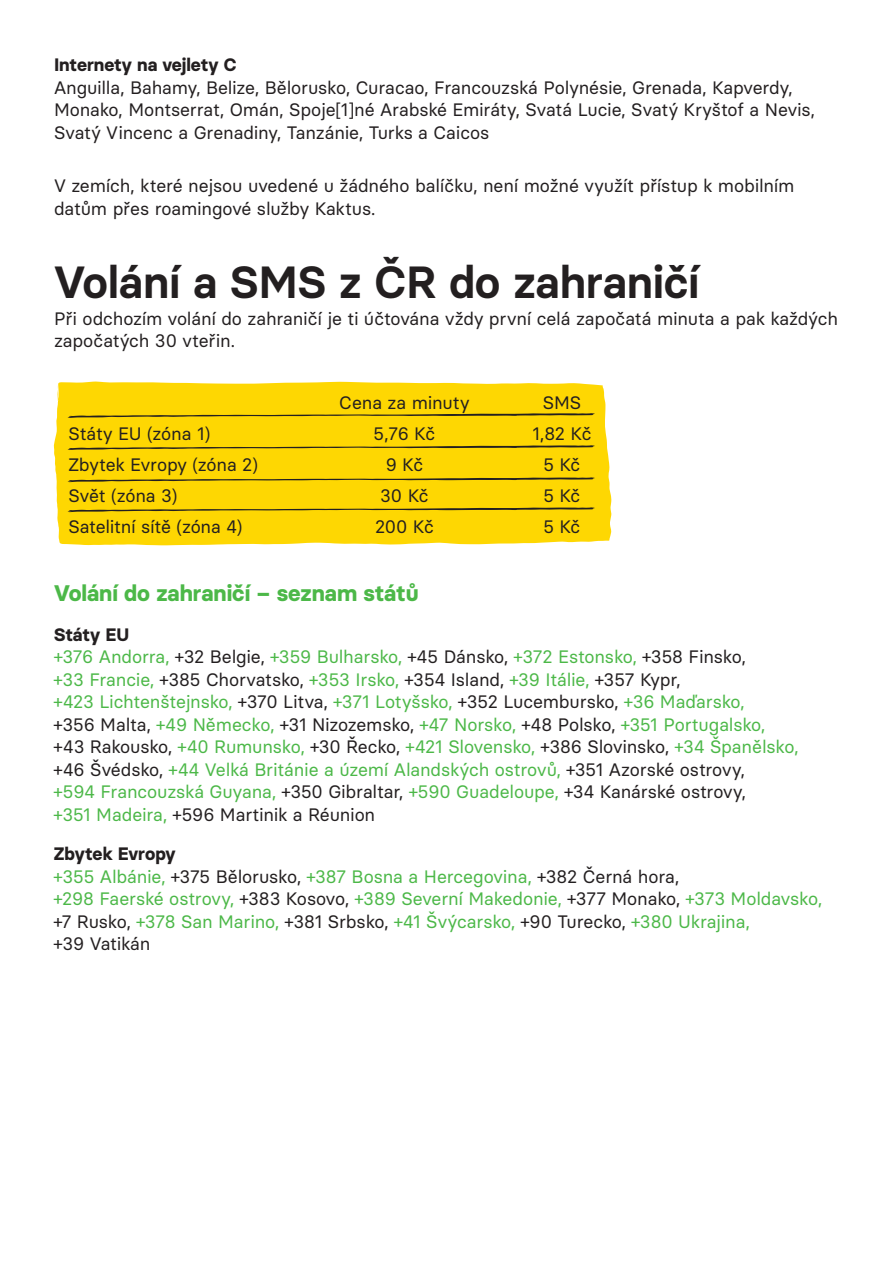
<style>
.page{position:relative;width:893px;height:1263px;background:#fff}
.page>*{position:absolute;margin:0;border:0;box-sizing:border-box;transform-origin:0 0}
.t1{font:600 45px "Basier Circle";letter-spacing:-.005em;color:#231f20}
.t2{font:700 22.5px "Basier Circle";color:#4cb848}
.t3{font:18px/22.5px "Basier Circle";letter-spacing:-.01em;color:#4cb848}
.t4{font:18px/22.5px "Basier Circle";letter-spacing:-.01em;color:#231f20}
.t5{font:700 18px "Basier Circle";letter-spacing:-.005em;color:#231f20}
.s1{font-weight:700;color:#231f20}
.s2{color:#231f20}
</style>
<div class="page">
<div style="left:54px;top:381px;width:558px;height:164px;background:#fed702"></div>
<svg style="left:66px;top:477px;width:530px;height:5px;background:#bc9f0a"></svg>
<svg style="left:66px;top:507px;width:530px;height:5px;background:#bc9f0a"></svg>
<svg style="left:66px;top:445px;width:530px;height:5px;background:#bc9f0a"></svg>
<svg style="left:66px;top:413px;width:530px;height:5px;background:#bc9f0a"></svg>
<p class="t5" style="left:54px;top:54px;width:184px">Internety na vejlety C</p>
<p class="t4" style="left:54px;top:76px;width:763px">Anguilla, Bahamy, Belize, Bělorusko, Curacao, Francouzská Polynésie, Grenada, Kapverdy,<br>Monako, Montserrat, Omán, Spoje[1]né Arabské Emiráty, Svatá Lucie, Svatý Kryštof a Nevis,<br>Svatý Vincenc a Grenadiny, Tanzánie, Turks a Caicos</p>
<p class="t4" style="left:54px;top:174px;width:742px">V zemích, které nejsou uvedené u žádného balíčku, není možné využít přístup k mobilním datům přes roamingové služby Kaktus.</p>
<h1 class="t1" style="left:54px;top:254px;width:647px">Volání a SMS z ČR do zahraničí</h1>
<p class="t4" style="left:54px;top:307px;width:785px">Při odchozím volání do zahraničí je ti účtována vždy první celá započatá minuta a pak každých započatých 30 vteřin.</p>
<p class="t4" style="left:339px;top:391px;width:132px">Cena za minuty</p>
<p class="t4" style="left:543px;top:391px;width:40px">SMS</p>
<p class="t4" style="left:68px;top:422px;width:143px">Státy EU (zóna 1)</p>
<p class="t4" style="left:374px;top:422px;width:63px">5,76 Kč</p>
<p class="t4" style="left:532px;top:422px;width:61px">1,82 Kč</p>
<p class="t4" style="left:68px;top:453px;width:191px">Zbytek Evropy (zóna 2)</p>
<p class="t4" style="left:386px;top:453px;width:39px">9 Kč</p>
<p class="t4" style="left:543px;top:453px;width:38px">5 Kč</p>
<p class="t4" style="left:68px;top:484px;width:111px">Svět (zóna 3)</p>
<p class="t4" style="left:380px;top:484px;width:50px">30 Kč</p>
<p class="t4" style="left:543px;top:484px;width:38px">5 Kč</p>
<p class="t4" style="left:68px;top:515px;width:176px">Satelitní sítě (zóna 4)</p>
<p class="t4" style="left:375px;top:515px;width:60px">200 Kč</p>
<p class="t4" style="left:543px;top:515px;width:38px">5 Kč</p>
<p class="t2" style="left:54px;top:579px;width:366px">Volání do zahraničí – seznam států</p>
<p class="t3" style="left:54px;top:623px;width:746px"><span class="s1">Státy EU<br></span>+376 Andorra, <span class="s2">+32 Belgie,</span> +359 Bulharsko, <span class="s2">+45 Dánsko,</span> +372 Estonsko, <span class="s2">+358 Finsko,<br></span>+33 Francie, <span class="s2">+385 Chorvatsko,</span> +353 Irsko, <span class="s2">+354 Island,</span> +39 Itálie, <span class="s2">+357 Kypr,<br></span>+423 Lichtenštejnsko, <span class="s2">+370 Litva,</span> +371 Lotyšsko, <span class="s2">+352 Lucembursko,</span> +36 Maďarsko,<br><span class="s2">+356 Malta,</span> +49 Německo, <span class="s2">+31 Nizozemsko,</span> +47 Norsko, <span class="s2">+48 Polsko,</span> +351 Portugalsko, <span class="s2">+43 Rakousko,</span> +40 Rumunsko, <span class="s2">+30 Řecko,</span> +421 Slovensko, <span class="s2">+386 Slovinsko,</span> +34 Španělsko, <span class="s2">+46 Švédsko,</span> +44 Velká Británie a území Alandských ostrovů, <span class="s2">+351 Azorské ostrovy,<br></span>+594 Francouzská Guyana, <span class="s2">+350 Gibraltar,</span> +590 Guadeloupe, <span class="s2">+34 Kanárské ostrovy,<br></span>+351 Madeira, <span class="s2">+596 Martinik a Réunion</span></p>
<p class="t3" style="left:54px;top:842px;width:770px"><span class="s1">Zbytek Evropy<br></span>+355 Albánie, <span class="s2">+375 Bělorusko,</span> +387 Bosna a Hercegovina, <span class="s2">+382 Černá hora,<br></span>+298 Faerské ostrovy, <span class="s2">+383 Kosovo,</span> +389 Severní Makedonie, <span class="s2">+377 Monako,</span> +373 Moldavsko, <span class="s2">+7 Rusko,</span> +378 San Marino, <span class="s2">+381 Srbsko,</span> +41 Švýcarsko, <span class="s2">+90 Turecko,</span> +380 Ukrajina,<br><span class="s2">+39 Vatikán</span></p>
</div>
